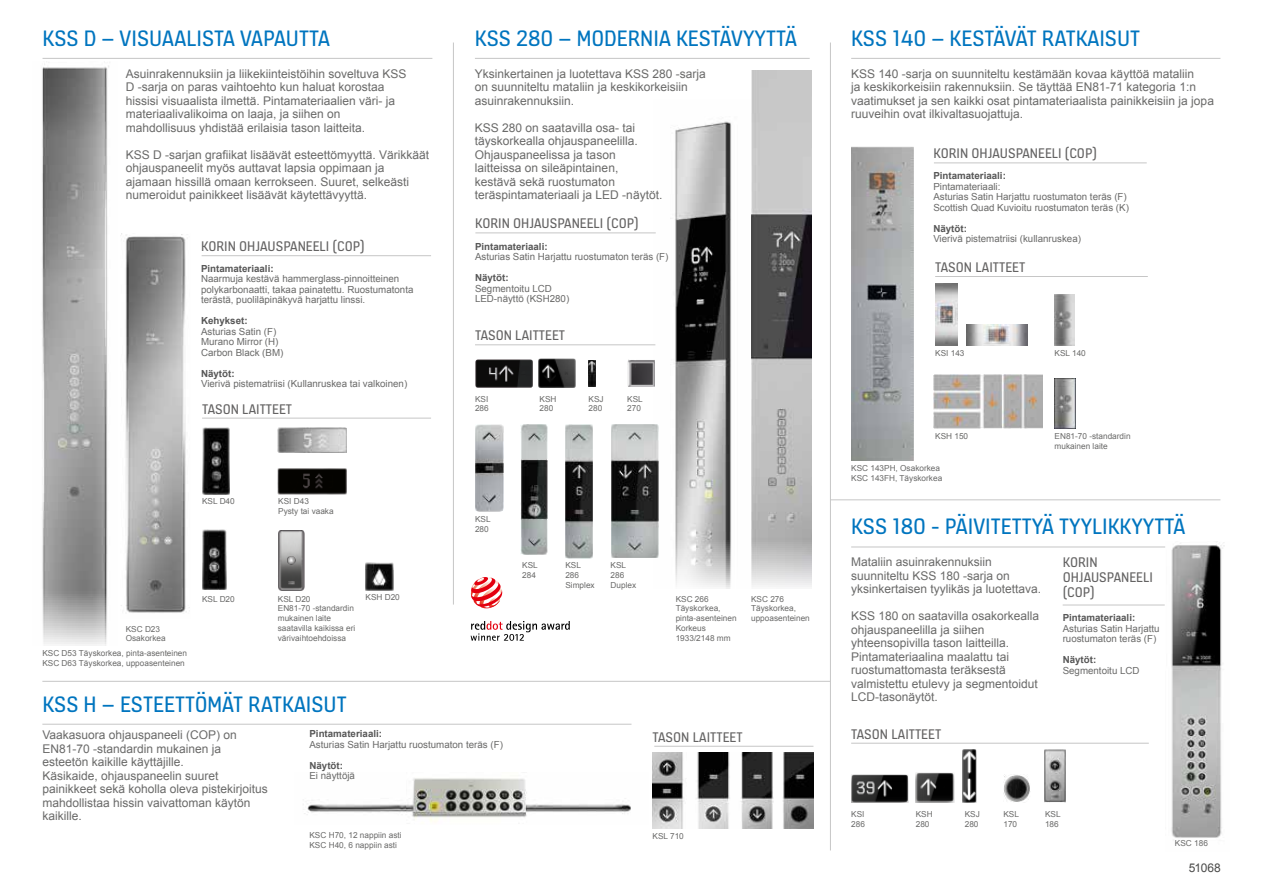
<style>
.page{position:relative;width:1263px;height:893px;background:#fff}
.page>*{position:absolute;margin:0;border:0;box-sizing:border-box;transform-origin:0 0}
.t1{font:24px "KONE Information v 13";color:#0075bf}
.t2{font:15px/15px "KONE Information v 13";color:#646363}
.t3{font:12px/13.5px "Arial";color:#6a6a69}
.t4{font:12px "Arial";letter-spacing:-.02em;color:#4a4a49}
.t5{font:9.75px/10.5px "Arial";color:#6a6a69}
.t6{font:700 9.75px "Arial";color:#575757}
.t7{font:8.25px/9.8px "Arial";color:#6a6a69}
</style>
<div class="page">
<img style="left:1171px;top:542px;width:54px;height:296px">
<img style="left:653px;top:121px;width:79px;height:467px">
<img style="left:751px;top:71px;width:61px;height:516px">
<img style="left:303px;top:778px;width:328px;height:44px">
<hr style="left:830px;top:43px;width:1px;height:807px;background:#c6c6c6">
<hr style="left:851px;top:58px;width:369px;height:1px;background:#c6c6c6">
<hr style="left:851px;top:547px;width:314px;height:1px;background:#c6c6c6">
<hr style="left:42px;top:724px;width:589px;height:1px;background:#c6c6c6">
<hr style="left:42px;top:681px;width:788px;height:1px;background:#c6c6c6">
<hr style="left:830px;top:500px;width:390px;height:1px;background:#c6c6c6">
<img style="left:966px;top:325px;width:61px;height:21px">
<img style="left:935px;top:284px;width:23px;height:62px">
<hr style="left:935px;top:276px;width:213px;height:1px;background:#c6c6c6">
<hr style="left:851px;top:743px;width:298px;height:1px;background:#c6c6c6">
<hr style="left:934px;top:163px;width:213px;height:1px;background:#c6c6c6">
<hr style="left:1063px;top:605px;width:102px;height:1px;background:#c6c6c6">
<svg style="left:471px;top:621px;width:99px;height:20px"></svg>
<svg style="left:471px;top:577px;width:31px;height:31px"></svg>
<img style="left:475px;top:359px;width:58px;height:28px">
<img style="left:589px;top:360px;width:6px;height:27px">
<hr style="left:475px;top:345px;width:180px;height:1px;background:#c6c6c6">
<hr style="left:453px;top:43px;width:1px;height:562px;background:#c6c6c6">
<hr style="left:475px;top:233px;width:181px;height:1px;background:#c6c6c6">
<hr style="left:475px;top:58px;width:335px;height:1px;background:#c6c6c6">
<img style="left:628px;top:359px;width:27px;height:28px">
<img style="left:121px;top:234px;width:69px;height:379px">
<img style="left:42px;top:64px;width:67px;height:582px">
<hr style="left:43px;top:58px;width:389px;height:1px;background:#c6c6c6">
<hr style="left:202px;top:255px;width:229px;height:1px;background:#c6c6c6">
<hr style="left:202px;top:418px;width:229px;height:1px;background:#c6c6c6">
<img style="left:202px;top:428px;width:28px;height:67px">
<img style="left:365px;top:563px;width:28px;height:28px">
<img style="left:202px;top:530px;width:24px;height:60px">
<img style="left:278px;top:530px;width:27px;height:61px">
<img style="left:278px;top:468px;width:69px;height:27px">
<img style="left:278px;top:428px;width:69px;height:25px">
<img style="left:851px;top:147px;width:63px;height:314px">
<img style="left:565px;top:425px;width:27px;height:133px">
<img style="left:611px;top:425px;width:47px;height:133px">
<img style="left:520px;top:425px;width:28px;height:129px">
<img style="left:476px;top:425px;width:28px;height:86px">
<hr style="left:654px;top:746px;width:159px;height:1px;background:#c6c6c6">
<img style="left:652px;top:753px;width:161px;height:76px">
<img style="left:1054px;top:378px;width:21px;height:51px">
<img style="left:1054px;top:295px;width:21px;height:51px">
<img style="left:934px;top:374px;width:109px;height:55px">
<img style="left:539px;top:359px;width:36px;height:28px">
<img style="left:916px;top:772px;width:38px;height:30px">
<img style="left:851px;top:774px;width:58px;height:28px">
<img style="left:962px;top:750px;width:14px;height:52px">
<img style="left:1003px;top:774px;width:28px;height:28px">
<img style="left:1044px;top:750px;width:22px;height:52px">
<h1 class="t1" style="left:43px;top:22px;width:289px">KSS D – VISUAALISTA VAPAUTTA</h1>
<p class="t3" style="left:126px;top:67px;width:282px">Asuinrakennuksiin ja liikekiinteistöihin soveltuva KSS D -sarja on paras vaihtoehto kun haluat korostaa hissisi visuaalista ilmettä. Pintamateriaalien väri- ja materiaalivalikoima on laaja, ja siihen on mahdollisuus yhdistää erilaisia tason laitteita.</p>
<p class="t3" style="left:126px;top:148px;width:305px">KSS D -sarjan grafiikat lisäävät esteettömyyttä. Värikkäät ohjauspaneelit myös auttavat lapsia oppimaan ja ajamaan hissillä omaan kerrokseen. Suuret, selkeästi numeroidut painikkeet lisäävät käytettävyyttä.</p>
<p class="t2" style="left:201px;top:238px;width:165px">KORIN OHJAUSPANEELI (COP)</p>
<p class="t6" style="left:201px;top:262px;width:74px">Pintamateriaali:</p>
<p class="t5" style="left:201px;top:274px;width:214px">Naarmuja kestävä hammerglass-pinnoitteinen polykarbonaatti, takaa painatettu. Ruostumatonta terästä, puoliläpinäkyvä harjattu linssi.</p>
<p class="t6" style="left:201px;top:314px;width:48px">Kehykset:</p>
<p class="t5" style="left:201px;top:326px;width:84px">Asturias Satin (F)<br>Murano Mirror (H)<br>Carbon Black (BM)</p>
<p class="t6" style="left:201px;top:367px;width:35px">Näytöt:</p>
<p class="t5" style="left:201px;top:379px;width:208px">Vierivä pistematriisi (Kullanruskea tai valkoinen)</p>
<p class="t2" style="left:202px;top:401px;width:92px">TASON LAITTEET</p>
<p class="t7" style="left:202px;top:497px;width:34px">KSL D40</p>
<p class="t7" style="left:278px;top:497px;width:57px">KSI D43<br>Pysty tai vaaka</p>
<p class="t7" style="left:126px;top:624px;width:41px">KSC D23<br>Osakorkea</p>
<p class="t7" style="left:42px;top:648px;width:146px">KSC D53 Täyskorkea, pinta-asenteinen<br>KSC D63 Täyskorkea, uppoasenteinen</p>
<p class="t7" style="left:202px;top:594px;width:34px">KSL D20</p>
<p class="t7" style="left:278px;top:594px;width:34px">KSL D20</p>
<p class="t7" style="left:365px;top:593px;width:36px">KSH D20</p>
<p class="t7" style="left:278px;top:604px;width:79px">EN81-70 -standardin mukainen laite saatavilla kaikissa eri värivaihtoehdoissa</p>
<h1 class="t1" style="left:42px;top:688px;width:306px">KSS H – ESTEETTÖMÄT RATKAISUT</h1>
<h1 class="t1" style="left:475px;top:22px;width:323px">KSS 280 – MODERNIA KESTÄVYYTTÄ</h1>
<p class="t3" style="left:475px;top:67px;width:232px">Yksinkertainen ja luotettava KSS 280 -sarja on suunniteltu mataliin ja keskikorkeisiin asuinrakennuksiin.</p>
<p class="t3" style="left:475px;top:121px;width:189px">KSS 280 on saatavilla osa- tai täyskorkealla ohjauspaneelilla.<br>Ohjauspaneelissa ja tason laitteissa on sileäpintainen, kestävä sekä ruostumaton teräspintamateriaali ja LED -näytöt.</p>
<p class="t2" style="left:475px;top:215px;width:165px">KORIN OHJAUSPANEELI (COP)</p>
<p class="t6" style="left:475px;top:240px;width:74px">Pintamateriaali:</p>
<p class="t5" style="left:475px;top:251px;width:195px">Asturias Satin Harjattu ruostumaton teräs (F)</p>
<p class="t6" style="left:475px;top:271px;width:35px">Näytöt:</p>
<p class="t5" style="left:475px;top:283px;width:96px">Segmentoitu LCD<br>LED-näyttö (KSH280)</p>
<p class="t2" style="left:475px;top:327px;width:92px">TASON LAITTEET</p>
<p class="t7" style="left:475px;top:394px;width:15px">KSI<br>286</p>
<p class="t7" style="left:589px;top:394px;width:17px">KSJ<br>280</p>
<p class="t7" style="left:540px;top:394px;width:18px">KSH<br>280</p>
<p class="t7" style="left:627px;top:394px;width:17px">KSL<br>270</p>
<p class="t7" style="left:475px;top:514px;width:17px">KSL<br>280</p>
<p class="t7" style="left:522px;top:561px;width:17px">KSL<br>284</p>
<p class="t7" style="left:565px;top:561px;width:31px">KSL<br>286<br>Simplex</p>
<p class="t7" style="left:610px;top:561px;width:27px">KSL<br>286<br>Duplex</p>
<p class="t7" style="left:676px;top:594px;width:62px">KSC 266<br>Täyskorkea, pinta-asenteinen<br>Korkeus<br>1933/2148 mm</p>
<p class="t7" style="left:751px;top:594px;width:60px">KSC 276<br>Täyskorkea, uppoasenteinen</p>
<p class="t3" style="left:42px;top:728px;width:227px">Vaakasuora ohjauspaneeli (COP) on EN81-70 -standardin mukainen ja esteetön kaikille käyttäjille.<br>Käsikaide, ohjauspaneelin suuret painikkeet sekä koholla oleva pistekirjoitus mahdollistaa hissin vaivattoman käytön kaikille.</p>
<p class="t6" style="left:309px;top:727px;width:74px">Pintamateriaali:</p>
<p class="t5" style="left:309px;top:739px;width:195px">Asturias Satin Harjattu ruostumaton teräs (F)</p>
<p class="t6" style="left:309px;top:759px;width:35px">Näytöt:</p>
<p class="t5" style="left:309px;top:771px;width:47px">Ei näyttöjä</p>
<p class="t7" style="left:309px;top:831px;width:94px">KSC H70, 12 nappiin asti<br>KSC H40, 6 nappiin asti</p>
<p class="t2" style="left:652px;top:729px;width:92px">TASON LAITTEET</p>
<p class="t7" style="left:652px;top:831px;width:33px">KSL 710</p>
<h1 class="t1" style="left:851px;top:22px;width:291px">KSS 140 – KESTÄVÄT RATKAISUT</h1>
<p class="t3" style="left:851px;top:67px;width:364px">KSS 140 -sarja on suunniteltu kestämään kovaa käyttöä mataliin<br>ja keskikorkeisiin rakennuksiin. Se täyttää EN81-71 kategoria 1:n vaatimukset ja sen kaikki osat pintamateriaalista painikkeisiin ja jopa ruuveihin ovat ilkivaltasuojattuja.</p>
<p class="t2" style="left:933px;top:145px;width:165px">KORIN OHJAUSPANEELI (COP)</p>
<p class="t6" style="left:933px;top:169px;width:74px">Pintamateriaali:</p>
<p class="t5" style="left:933px;top:181px;width:197px">Pintamateriaali:<br>Asturias Satin Harjattu ruostumaton teräs (F)<br>Scottish Quad Kuvioitu ruostumaton teräs (K)</p>
<p class="t6" style="left:933px;top:222px;width:35px">Näytöt:</p>
<p class="t5" style="left:933px;top:234px;width:149px">Vierivä pistematriisi (kullanruskea)</p>
<p class="t2" style="left:935px;top:259px;width:92px">TASON LAITTEET</p>
<p class="t7" style="left:935px;top:348px;width:31px">KSI 143</p>
<p class="t7" style="left:935px;top:431px;width:35px">KSH 150</p>
<p class="t7" style="left:851px;top:463px;width:93px">KSC 143PH, Osakorkea<br>KSC 143FH, Täyskorkea</p>
<p class="t7" style="left:1054px;top:348px;width:33px">KSL 140</p>
<p class="t7" style="left:1054px;top:431px;width:78px">EN81-70 -standardin mukainen laite</p>
<h1 class="t1" style="left:851px;top:511px;width:336px">KSS 180 - PÄIVITETTYÄ TYYLIKKYYTTÄ</h1>
<p class="t3" style="left:851px;top:555px;width:192px">Mataliin asuinrakennuksiin suunniteltu KSS 180 -sarja on yksinkertaisen tyylikäs ja luotettava.</p>
<p class="t3" style="left:851px;top:609px;width:190px">KSS 180 on saatavilla osakorkealla ohjauspaneelilla ja siihen yhteensopivilla tason laitteilla.<br>Pintamateriaalina maalattu tai ruostumattomasta teräksestä valmistettu etulevy ja segmentoidut<br>LCD-tasonäytöt.</p>
<p class="t2" style="left:851px;top:726px;width:92px">TASON LAITTEET</p>
<p class="t2" style="left:1063px;top:554px;width:92px">KORIN<br>OHJAUSPANEELI (COP)</p>
<p class="t6" style="left:1063px;top:611px;width:74px">Pintamateriaali:</p>
<p class="t5" style="left:1063px;top:623px;width:98px">Asturias Satin Harjattu ruostumaton teräs (F)</p>
<p class="t6" style="left:1063px;top:653px;width:35px">Näytöt:</p>
<p class="t5" style="left:1063px;top:665px;width:78px">Segmentoitu LCD</p>
<p class="t7" style="left:851px;top:809px;width:15px">KSI<br>286</p>
<p class="t7" style="left:965px;top:809px;width:17px">KSJ<br>280</p>
<p class="t7" style="left:916px;top:809px;width:18px">KSH<br>280</p>
<p class="t7" style="left:1003px;top:809px;width:17px">KSL<br>170</p>
<p class="t7" style="left:1045px;top:809px;width:17px">KSL<br>186</p>
<p class="t7" style="left:1175px;top:838px;width:35px">KSC 186</p>
<p class="t4" style="left:1189px;top:860px;width:34px">51068</p>
</div>
